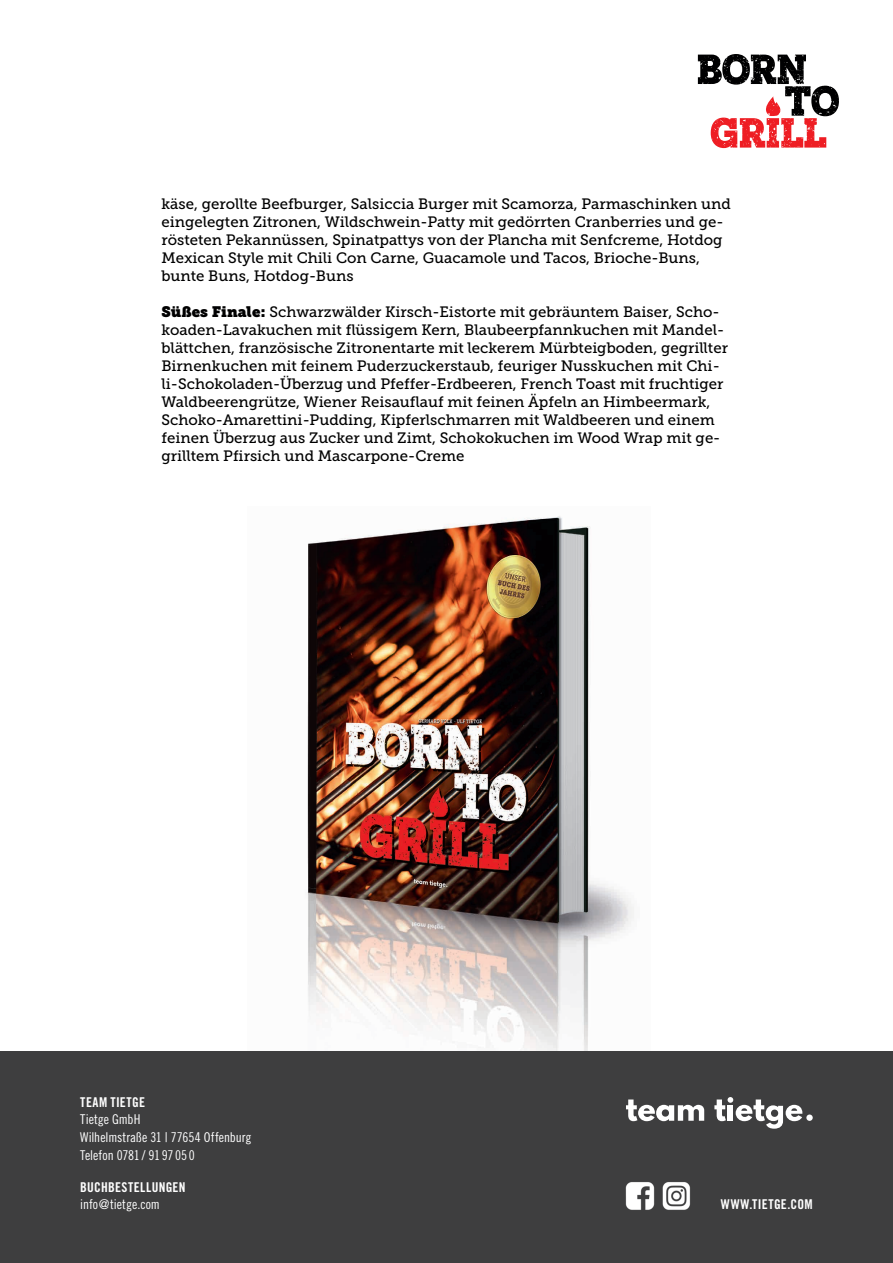
<style>
.page{position:relative;width:893px;height:1263px;background:#fff}
.page>*{position:absolute;margin:0;border:0;box-sizing:border-box;transform-origin:0 0}
.t1{font:15px/18px "Museo Slab 500";color:#000001}
.t2{font:13.5px/18px "Trade Gothic Cond Eighteen";color:#fff}
.t3{font:13.5px "Trade Gothic Bold Cond Twenty";letter-spacing:.03em;color:#fff}
.s1{font-family:"Museo Slab"}
</style>
<div class="page">
<img style="left:248px;top:516px;width:402px;height:536px">
<svg style="left:698px;top:54px;width:141px;height:94px"></svg>
<div style="left:0;top:1052px;width:893px;height:211px;background:#3e3e3f"></div>
<svg style="left:626px;top:1099px;width:78px;height:22px"></svg>
<svg style="left:714px;top:1097px;width:88px;height:32px"></svg>
<div style="left:806px;top:1114px;width:7px;height:7px;background:#fff;border-radius:50%"></div>
<img style="left:662px;top:1182px;width:29px;height:28px">
<img style="left:625px;top:1182px;width:30px;height:28px">
<p class="t1" style="left:161px;top:195px;width:571px">käse, gerollte Beefburger, Salsiccia Burger mit Scamorza, Parmaschinken und eingelegten Zitronen, Wildschwein-Patty mit gedörrten Cranberries und ge&shy;rösteten Pekannüssen, Spinatpattys von der Plancha mit Senfcreme, Hotdog Mexican Style mit Chili Con Carne, Guacamole und Tacos, Brioche-Buns, bunte Buns, Hotdog-Buns</p>
<p class="t1" style="left:161px;top:303px;width:568px"><span class="s1">Süßes Finale:</span> Schwarzwälder Kirsch-Eistorte mit gebräuntem Baiser, Scho&shy;koaden-Lavakuchen mit flüssigem Kern, Blaubeerpfannkuchen mit Mandel&shy;blättchen, französische Zitronentarte mit leckerem Mürbteigboden, gegrillter Birnenkuchen mit feinem Puderzuckerstaub, feuriger Nusskuchen mit Chi&shy;li-Schokoladen-Überzug und Pfeffer-Erdbeeren, French Toast mit fruchtiger Waldbeerengrütze, Wiener Reisauflauf mit feinen Äpfeln an Himbeermark, Schoko-Amarettini-Pudding, Kipferlschmarren mit Waldbeeren und einem feinen Überzug aus Zucker und Zimt, Schokokuchen im Wood Wrap mit ge&shy;grilltem Pfirsich und Mascarpone-Creme</p>
<p class="t3" style="left:80px;top:1094px;width:66px">TEAM TIETGE</p>
<p class="t2" style="left:80px;top:1110px;width:173px">Tietge GmbH<br>Wilhelmstraße 31 | 77654 Offenburg<br>Telefon 0781 / 91 97 05 0</p>
<p class="t3" style="left:80px;top:1179px;width:107px">BUCHBESTELLUNGEN</p>
<p class="t2" style="left:80px;top:1195px;width:81px">info@tietge.com</p>
<p class="t3" style="left:721px;top:1196px;width:93px">WWW.TIETGE.COM</p>
</div>
